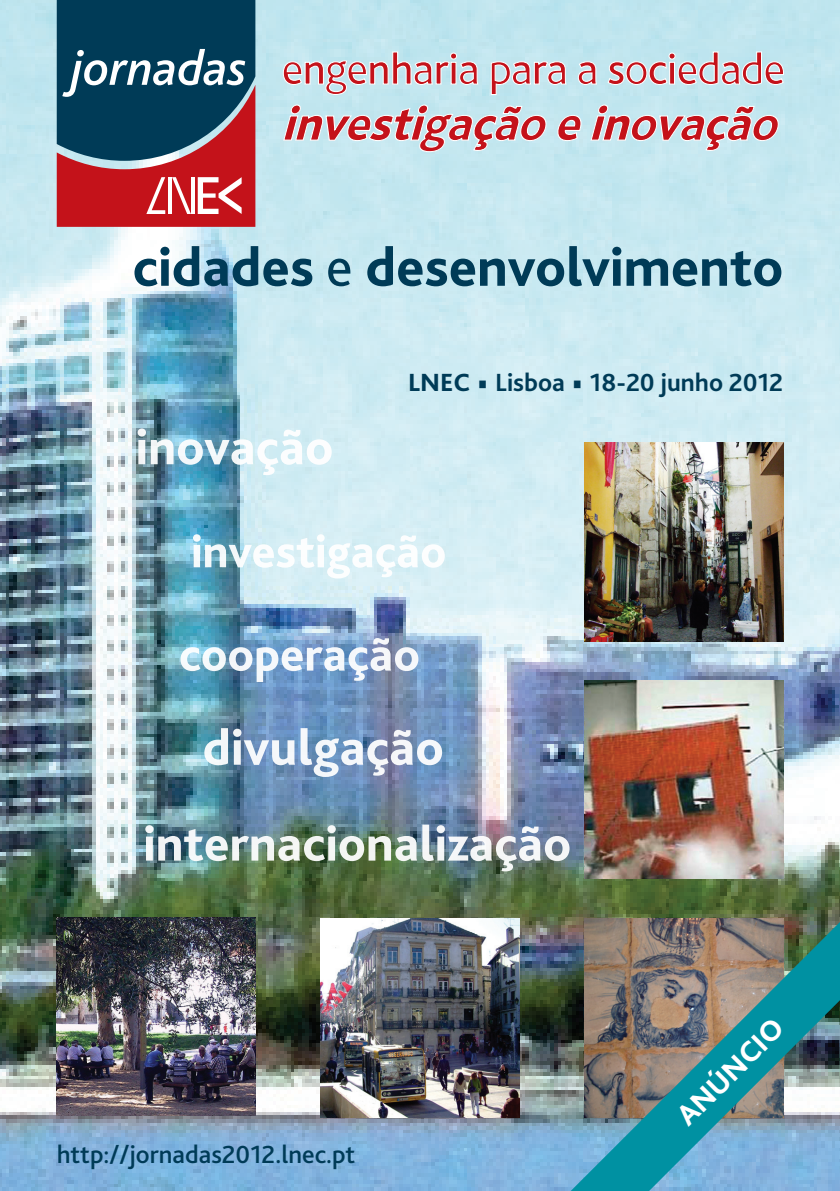
<style>
.page{position:relative;width:840px;height:1191px;background:#fff}
.page>*{position:absolute;margin:0;border:0;box-sizing:border-box;transform-origin:0 0}
.t1{font:800 56px "Bliss 2";color:#003b57}
.t2{font:800 30px "Bliss 2";color:#fff}
.t3{font:500 26px "Bliss 2";color:#003b57}
.t4{font:700 26px "Bliss 2";color:#003b57}
.s1{font-weight:400}
.s2{font-weight:800}
.s3{font-family:"Titillium Maps 26 L 1 wt";font-weight:400}
</style>
<div class="page">
<img style="left:0;top:0;width:839px;height:1191px">
<svg style="left:137px;top:428px;width:194px;height:47px"></svg>
<svg style="left:180px;top:638px;width:238px;height:44px"></svg>
<svg style="left:204px;top:728px;width:238px;height:49px"></svg>
<svg style="left:193px;top:534px;width:251px;height:44px"></svg>
<img style="left:145px;top:824px;width:424px;height:47px">
<svg style="left:57px;top:0;width:198px;height:227px;background:#564457"></svg>
<svg style="left:282px;top:51px;width:197px;height:45px;background:#cac1c8"></svg>
<svg style="left:490px;top:61px;width:77px;height:35px;background:#ccb8bf"></svg>
<svg style="left:577px;top:61px;width:20px;height:25px"></svg>
<svg style="left:606px;top:51px;width:178px;height:35px;background:#cbb9c0"></svg>
<svg style="left:282px;top:104px;width:500px;height:49px;background:#cab3bb"></svg>
<img style="left:57px;top:917px;width:198px;height:198px">
<img style="left:320px;top:918px;width:199px;height:199px">
<img style="left:584px;top:918px;width:198px;height:4px">
<img style="left:584px;top:680px;width:198px;height:198px">
<img style="left:584px;top:443px;width:198px;height:198px">
<img style="left:570px;top:922px;width:269px;height:269px">
<h1 class="t1" style="left:132px;top:232px;width:651px">cidades <span class="s1">e</span> desenvolvimento</h1>
<p class="t4" style="left:408px;top:366px;width:376px"><span class="s2">LNEC</span> <span class="s3">•</span> Lisboa <span class="s3">•</span> 18-20 junho 2012</p>
<p class="t3" style="left:57px;top:1137px;width:300px">http://jornadas2012.lnec.pt</p>
<p class="t2" style="left:668px;top:1107px;width:139px;rotate:-45deg">ANÚNCIO</p>
</div>
